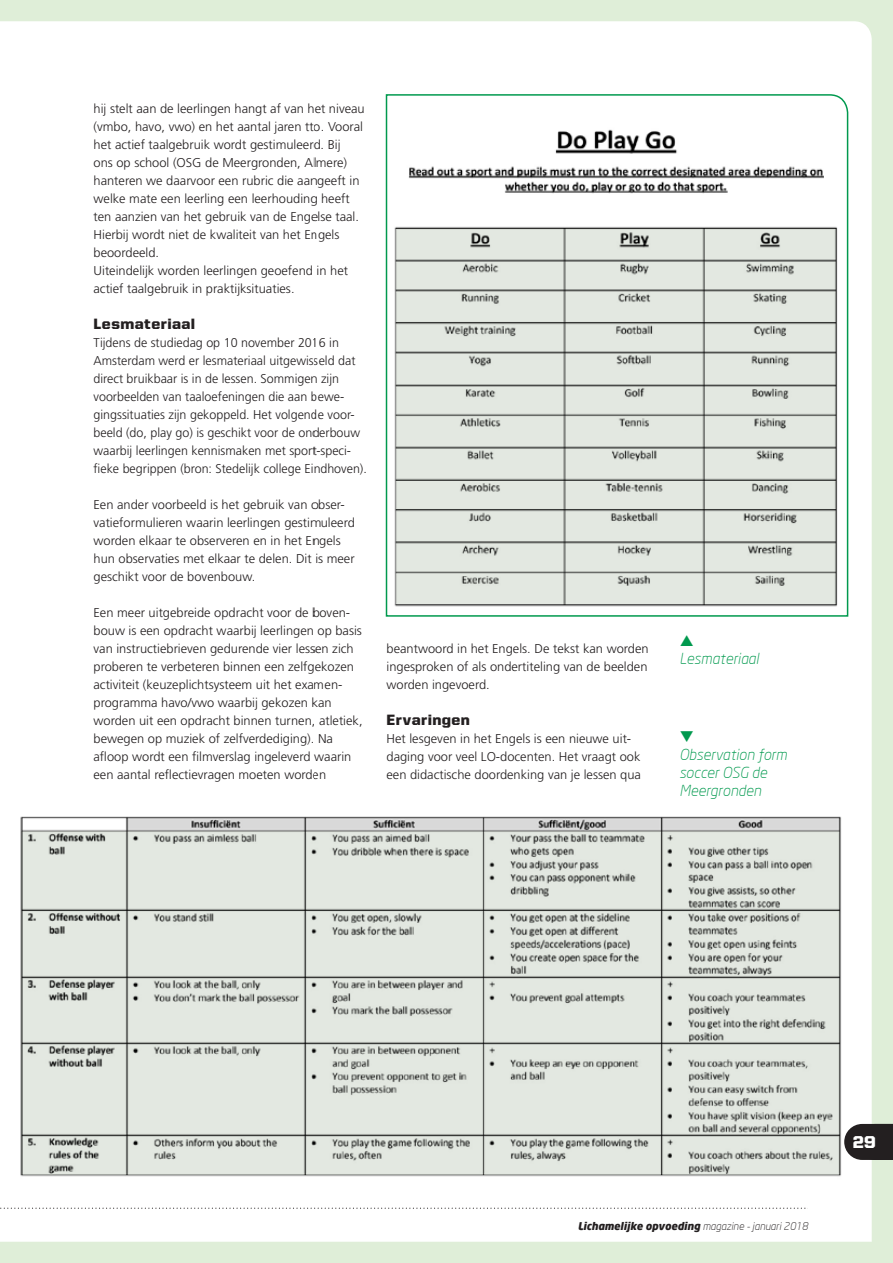
<style>
.page{position:relative;width:893px;height:1263px;background:#dfeed8}
.page>*{position:absolute;margin:0;border:0;box-sizing:border-box;transform-origin:0 0}
.t1{font:900 17.25px "United Sans Reg";color:#fff}
.t2{font:italic 300 15px/18px "Neo Sans";color:#00994e}
.t3{font:900 15px "United Sans Reg";letter-spacing:.03em;color:#231f20}
.t4{font:300 12.75px/18px "Frutiger LT Std";color:#231f20}
.t5{font:italic 900 10.5px "Neo Sans";color:#231f20}
.s1{font-weight:300}
</style>
<div class="page">
<div style="left:0;top:21px;width:872px;height:1221px;background:#fff"></div>
<img style="left:20px;top:815px;width:827px;height:426px">
<svg style="left:385px;top:93px;width:464px;height:524px;background:#e8f5ef"></svg>
<img style="left:393px;top:221px;width:446px;height:388px">
<img style="left:377px;top:118px;width:446px;height:88px">
<svg style="left:844px;top:1124px;width:49px;height:36px;background:#353132"></svg>
<svg style="left:0;top:1207px;width:808px;height:2px;background:#e0e0e0"></svg>
<svg style="left:680px;top:635px;width:13px;height:11px"></svg>
<svg style="left:680px;top:731px;width:13px;height:11px"></svg>
<p class="t4" style="left:94px;top:99px;width:273px">hij stelt aan de leerlingen hangt af van het niveau (vmbo, havo, vwo) en het aantal jaren tto. Vooral het actief taalgebruik wordt gestimuleerd. Bij<br>ons op school (OSG de Meergronden, Almere) hanteren we daarvoor een rubric die aangeeft in welke mate een leerling een leerhouding heeft ten aanzien van het gebruik van de Engelse taal.<br>Hierbij wordt niet de kwaliteit van het Engels beoordeeld.<br>Uiteindelijk worden leerlingen geoefend in het actief taalgebruik in praktijksituaties.</p>
<p class="t3" style="left:94px;top:315px;width:103px">Lesmateriaal</p>
<p class="t4" style="left:94px;top:333px;width:275px">Tijdens de studiedag op 10 november 2016 in Amsterdam werd er lesmateriaal uitgewisseld dat direct bruikbaar is in de lessen. Sommigen zijn voorbeelden van taaloefeningen die aan bewe&shy;gingssituaties zijn gekoppeld. Het volgende voor&shy;beeld (do, play go) is geschikt voor de onderbouw waarbij leerlingen kennismaken met sport-speci&shy;fieke begrippen (bron: Stedelijk college Eindhoven).</p>
<p class="t4" style="left:94px;top:495px;width:263px">Een ander voorbeeld is het gebruik van obser&shy;vatieformulieren waarin leerlingen gestimuleerd worden elkaar te observeren en in het Engels hun observaties met elkaar te delen. Dit is meer geschikt voor de bovenbouw.</p>
<p class="t4" style="left:94px;top:603px;width:271px">Een meer uitgebreide opdracht voor de boven&shy;bouw is een opdracht waarbij leerlingen op basis van instructiebrieven gedurende vier lessen zich proberen te verbeteren binnen een zelfgekozen activiteit (keuzeplichtsysteem uit het examen&shy;programma havo/vwo waarbij gekozen kan worden uit een opdracht binnen turnen, atletiek, bewegen op muziek of zelfverdediging). Na afloop wordt een filmverslag ingeleverd waarin een aantal reflectievragen moeten worden</p>
<p class="t4" style="left:386px;top:639px;width:264px;text-align:justify">beantwoord in het Engels. De tekst kan worden ingesproken of als ondertiteling van de beelden worden ingevoerd.</p>
<p class="t3" style="left:386px;top:711px;width:85px">Ervaringen</p>
<p class="t4" style="left:386px;top:729px;width:256px">Het lesgeven in het Engels is een nieuwe uit&shy;daging voor veel LO-docenten. Het vraagt ook een didactische doordenking van je lessen qua</p>
<p class="t2" style="left:679px;top:650px;width:81px">Lesmateriaal</p>
<p class="t2" style="left:679px;top:746px;width:109px">Observation form soccer OSG de<br>Meergronden</p>
<p class="t5" style="left:578px;top:1219px;width:232px">Lichamelijke opvoeding <span class="s1">magazine - januari 2018</span></p>
<h1 class="t1" style="left:853px;top:1133px;width:25px">29</h1>
</div>
